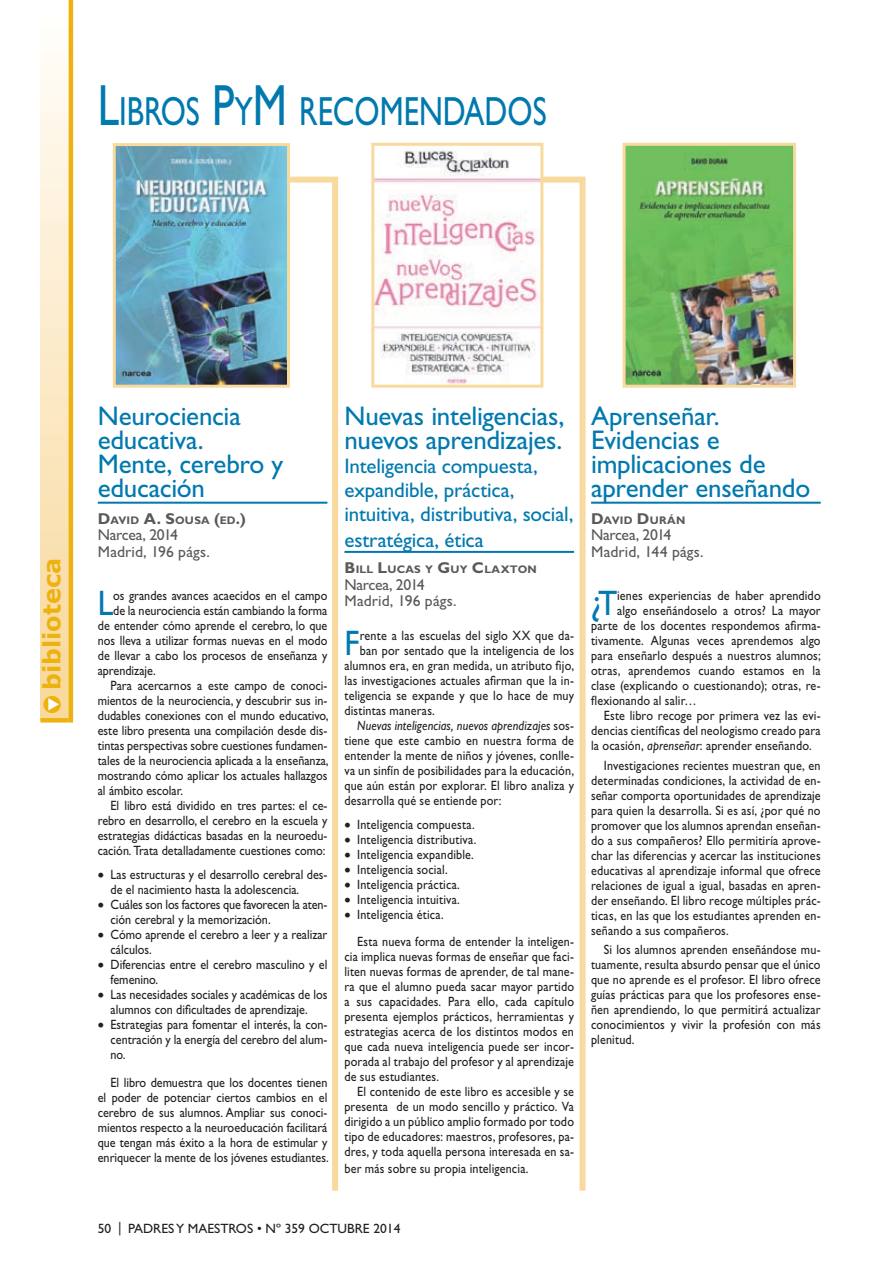
<style>
.page{position:relative;width:893px;height:1263px;background:#fff}
.page>*{position:absolute;margin:0;border:0;box-sizing:border-box;transform-origin:0 0}
.t1{font:40.8px "Gill Sans Std";color:#0079af;scale:.75 1}
.t2{font:35.55px "Gill Sans Std";color:#0079af;scale:.9 1}
.t3{font:27px/24px "Gill Sans Std";letter-spacing:-.01em;color:#0079af}
.t4{font:700 24px "Verdana";color:#eeb210}
.t5{font:21px/24.5px "Gill Sans Std";letter-spacing:-.01em;color:#0079af}
.t6{font:15.75px/16.5px "Gill Sans Std";letter-spacing:-.005em;color:#58595b}
.t7{font:13.5px/15px "Gill Sans Std";letter-spacing:.005em;color:#231f20;text-align:justify;scale:.9 1}
.t8{font:italic 13.5px "Gill Sans Std";letter-spacing:.01em;color:#231f20;scale:.9 1}
.t9{font:13.5px "Gill Sans Std";letter-spacing:.005em;color:#231f20}
.t10{font:700 10.95px "Gill Sans Std";letter-spacing:.015em;color:#58595b}
.s1{font-size:58.35px}
.s2{color:#fff}
.s3{font-size:15.75px}
.s4{font-style:italic}
.s5{font-style:normal}
</style>
<div class="page">
<div style="left:41px;top:0;width:30px;height:720px;background:linear-gradient(to bottom,#fffefc,#f8d799)"></div>
<hr style="left:41px;top:718px;width:28px;height:4px;background:#eeb210">
<hr style="left:69px;top:0;width:4px;height:722px;background:#eeb210">
<svg style="left:232px;top:176px;width:107px;height:1015px"></svg>
<svg style="left:465px;top:174px;width:121px;height:1017px"></svg>
<img style="left:117px;top:147px;width:169px;height:237px">
<div style="left:113px;top:143px;width:177px;height:245px;border:3px solid #f8da9f"></div>
<img style="left:375px;top:150px;width:164px;height:234px">
<div style="left:371px;top:143px;width:172px;height:245px;border:3px solid #f8da9f"></div>
<img style="left:627px;top:147px;width:165px;height:237px">
<div style="left:623px;top:143px;width:173px;height:245px;border:3px solid #f8da9f"></div>
<hr style="left:98px;top:502px;width:229px;height:2px;background:#0079af">
<hr style="left:344px;top:551px;width:230px;height:2px;background:#0079af">
<hr style="left:591px;top:502px;width:230px;height:2px;background:#0079af">
<h1 class="t1" style="left:98px;top:88px;width:600px"><span class="s1">L</span>IBROS <span class="s1">P</span>Y<span class="s1">M</span> RECOMENDADOS</h1>
<h3 class="t4" style="left:35px;top:714px;width:158px;rotate:-90deg"><span class="s2">▼</span>● biblioteca</h3>
<h3 class="t3" style="left:98px;top:404px;width:187px">Neurociencia educativa.<br>Mente, cerebro y educación</h3>
<p class="t10" style="left:98px;top:514px;width:149px"><span class="s3">D</span>AVID <span class="s3">A. S</span>OUSA <span class="s3">(</span>ED<span class="s3">.)</span></p>
<p class="t6" style="left:98px;top:527px;width:114px">Narcea, 2014<br>Madrid, 196 págs.</p>
<h2 class="t2" style="left:98px;top:583px;width:19px">L</h2>
<p class="t7" style="left:113px;top:588px;width:240px">os grandes avances acaecidos en el campo</p>
<p class="t7" style="left:113px;top:603px;width:240px">de la neurociencia están cambiando la forma</p>
<p class="t7" style="left:98px;top:618px;width:257px">de entender cómo aprende el cerebro, lo que</p>
<p class="t7" style="left:98px;top:633px;width:257px">nos lleva a utilizar formas nuevas en el modo</p>
<p class="t7" style="left:98px;top:648px;width:257px">de llevar a cabo los procesos de enseñanza y</p>
<p class="t7" style="left:98px;top:663px;width:66px">aprendizaje.</p>
<p class="t7" style="left:111px;top:678px;width:242px">Para acercarnos a este campo de conoci-</p>
<p class="t7" style="left:98px;top:693px;width:257px">mientos de la neurociencia, y descubrir sus in-</p>
<p class="t7" style="left:98px;top:708px;width:258px">dudables conexiones con el mundo educativo,</p>
<p class="t7" style="left:98px;top:723px;width:257px">este libro presenta una compilación desde dis-</p>
<p class="t7" style="left:98px;top:738px;width:257px">tintas perspectivas sobre cuestiones fundamen-</p>
<p class="t7" style="left:98px;top:753px;width:258px">tales de la neurociencia aplicada a la enseñanza,</p>
<p class="t7" style="left:98px;top:768px;width:257px">mostrando cómo aplicar los actuales hallazgos</p>
<p class="t7" style="left:98px;top:783px;width:96px">al ámbito escolar.</p>
<p class="t7" style="left:111px;top:798px;width:242px">El libro está dividido en tres partes: el ce-</p>
<p class="t7" style="left:98px;top:813px;width:257px">rebro en desarrollo, el cerebro en la escuela y</p>
<p class="t7" style="left:98px;top:828px;width:257px">estrategias didácticas basadas en la neuroedu-</p>
<p class="t7" style="left:98px;top:843px;width:254px">cación<span class="s4">.</span> Trata detalladamente cuestiones como:</p>
<p class="t7" style="left:111px;top:867px;width:242px;text-indent:-13px">• Las estructuras y el desarrollo cerebral des&shy;de el nacimiento hasta la adolescencia.</p>
<p class="t7" style="left:111px;top:897px;width:242px;text-indent:-13px">• Cuáles son los factores que favorecen la aten&shy;ción cerebral y la memorización.</p>
<p class="t7" style="left:111px;top:927px;width:242px;text-indent:-13px">• Cómo aprende el cerebro a leer y a realizar cálculos.</p>
<p class="t7" style="left:111px;top:957px;width:242px;text-indent:-13px">• Diferencias entre el cerebro masculino y el femenino.</p>
<p class="t7" style="left:98px;top:987px;width:257px;text-align:center">• Las necesidades sociales y académicas de los alumnos con dificultades de aprendizaje.</p>
<p class="t7" style="left:111px;top:1017px;width:242px;text-indent:-13px">• Estrategias para fomentar el interés, la con&shy;centración y la energía del cerebro del alum&shy;no.</p>
<p class="t7" style="left:98px;top:1074px;width:258px;text-indent:13px">El libro demuestra que los docentes tienen el poder de potenciar ciertos cambios en el cerebro de sus alumnos. Ampliar sus conoci&shy;mientos respecto a la neuroeducación facilitará que tengan más éxito a la hora de estimular y enriquecer la mente de los jóvenes estudiantes.</p>
<h3 class="t3" style="left:344px;top:404px;width:222px">Nuevas inteligencias, nuevos aprendizajes.</h3>
<h3 class="t5" style="left:344px;top:454px;width:230px">Inteligencia compuesta, expandible, práctica, intuitiva, distributiva, social, estratégica, ética</h3>
<p class="t10" style="left:344px;top:563px;width:194px"><span class="s3">B</span> ILL <span class="s3">L</span>UCAS Y <span class="s3">G</span> UY <span class="s3">C</span>LAXTON</p>
<p class="t6" style="left:344px;top:576px;width:114px">Narcea, 2014<br>Madrid, 196 págs.</p>
<h2 class="t2" style="left:344px;top:623px;width:18px">F</h2>
<p class="t7" style="left:360px;top:628px;width:240px">rente a las escuelas del siglo XX que da-</p>
<p class="t7" style="left:360px;top:643px;width:240px">ban por sentado que la inteligencia de los</p>
<p class="t7" style="left:344px;top:658px;width:257px">alumnos era, en gran medida, un atributo fijo,</p>
<p class="t7" style="left:344px;top:673px;width:257px">las investigaciones actuales afirman que la in-</p>
<p class="t7" style="left:344px;top:688px;width:257px">teligencia se expande y que lo hace de muy</p>
<p class="t7" style="left:344px;top:703px;width:102px">distintas maneras.</p>
<p class="t8" style="left:357px;top:718px;width:242px">Nuevas inteligencias, nuevos aprendizajes <span class="s5">sos-</span></p>
<p class="t7" style="left:344px;top:733px;width:257px">tiene que este cambio en nuestra forma de</p>
<p class="t7" style="left:344px;top:748px;width:257px">entender la mente de niños y jóvenes, conlle-</p>
<p class="t7" style="left:344px;top:763px;width:257px">va un sinfín de posibilidades para la educación,</p>
<p class="t7" style="left:344px;top:778px;width:257px">que aún están por explorar. El libro analiza y</p>
<p class="t7" style="left:344px;top:793px;width:176px">desarrolla qué se entiende por:</p>
<p class="t7" style="left:344px;top:817px;width:146px">• Inteligencia compuesta.</p>
<p class="t7" style="left:344px;top:832px;width:148px">• Inteligencia distributiva.</p>
<p class="t7" style="left:344px;top:847px;width:145px">• Inteligencia expandible.</p>
<p class="t7" style="left:344px;top:862px;width:116px">• Inteligencia social.</p>
<p class="t7" style="left:344px;top:877px;width:130px">• Inteligencia práctica.</p>
<p class="t7" style="left:344px;top:892px;width:130px">• Inteligencia intuitiva.</p>
<p class="t7" style="left:357px;top:900px;width:242px;line-height:27.8px;text-indent:-13px">• Inteligencia ética.<br>Esta nueva forma de entender la inteligen-</p>
<p class="t7" style="left:344px;top:949px;width:257px">cia implica nuevas formas de enseñar que faci&shy;liten nuevas formas de aprender, de tal mane&shy;ra que el alumno pueda sacar mayor partido a sus capacidades. Para ello, cada capítulo presenta ejemplos prácticos, herramientas y estrategias acerca de los distintos modos en que cada nueva inteligencia puede ser incor&shy;porada al trabajo del profesor y al aprendizaje de sus estudiantes.</p>
<p class="t7" style="left:344px;top:1084px;width:257px;text-indent:13px">El contenido de este libro es accesible y se presenta de un modo sencillo y práctico. Va dirigido a un público amplio formado por todo tipo de educadores: maestros, profesores, pa&shy;dres, y toda aquella persona interesada en sa-</p>
<p class="t7" style="left:344px;top:1161px;width:206px">ber más sobre su propia inteligencia.</p>
<h3 class="t3" style="left:591px;top:404px;width:221px">Aprenseñar.<br>Evidencias e implicaciones de aprender enseñando</h3>
<p class="t10" style="left:591px;top:514px;width:96px"><span class="s3">D</span>AVID <span class="s3">D</span> URÁN</p>
<p class="t6" style="left:591px;top:527px;width:114px">Narcea, 2014<br>Madrid, 144 págs.</p>
<h2 class="t2" style="left:591px;top:583px;width:31px">¿T</h2>
<p class="t7" style="left:617px;top:588px;width:228px">ienes experiencias de haber aprendido</p>
<p class="t7" style="left:617px;top:603px;width:228px">algo enseñándoselo a otros? La mayor</p>
<p class="t7" style="left:591px;top:618px;width:257px">parte de los docentes respondemos afirma-</p>
<p class="t7" style="left:591px;top:633px;width:257px">tivamente. Algunas veces aprendemos algo</p>
<p class="t7" style="left:591px;top:648px;width:257px">para enseñarlo después a nuestros alumnos;</p>
<p class="t7" style="left:591px;top:663px;width:257px">otras, aprendemos cuando estamos en la</p>
<p class="t7" style="left:591px;top:678px;width:257px">clase (explicando o cuestionando); otras, re-</p>
<p class="t7" style="left:591px;top:693px;width:119px">flexionando al salir…</p>
<p class="t7" style="left:604px;top:708px;width:242px">Este libro recoge por primera vez las evi-</p>
<p class="t7" style="left:591px;top:723px;width:257px">dencias científicas del neologismo creado para</p>
<p class="t7" style="left:591px;top:738px;width:247px">la ocasión, <span class="s4">aprenseñar</span>: aprender enseñando.</p>
<p class="t7" style="left:591px;top:757px;width:257px;text-indent:13px">Investigaciones recientes muestran que, en determinadas condiciones, la actividad de en&shy;señar comporta oportunidades de aprendizaje para quien la desarrolla. Si es así, ¿por qué no promover que los alumnos aprendan enseñan&shy;do a sus compañeros? Ello permitiría aprove&shy;char las diferencias y acercar las instituciones educativas al aprendizaje informal que ofrece relaciones de igual a igual, basadas en apren&shy;der enseñando. El libro recoge múltiples prác&shy;ticas, en las que los estudiantes aprenden en&shy;señando a sus compañeros.</p>
<p class="t7" style="left:591px;top:942px;width:257px;text-indent:13px">Si los alumnos aprenden enseñándose mu&shy;tuamente, resulta absurdo pensar que el único que no aprende es el profesor. El libro ofrece guías prácticas para que los profesores ense&shy;ñen aprendiendo, lo que permitirá actualizar conocimientos y vivir la profesión con más plenitud.</p>
<p class="t9" style="left:98px;top:1221px;width:304px">50 | PADRES Y MAESTROS • Nº 359 OCTUBRE 2014</p>
</div>
